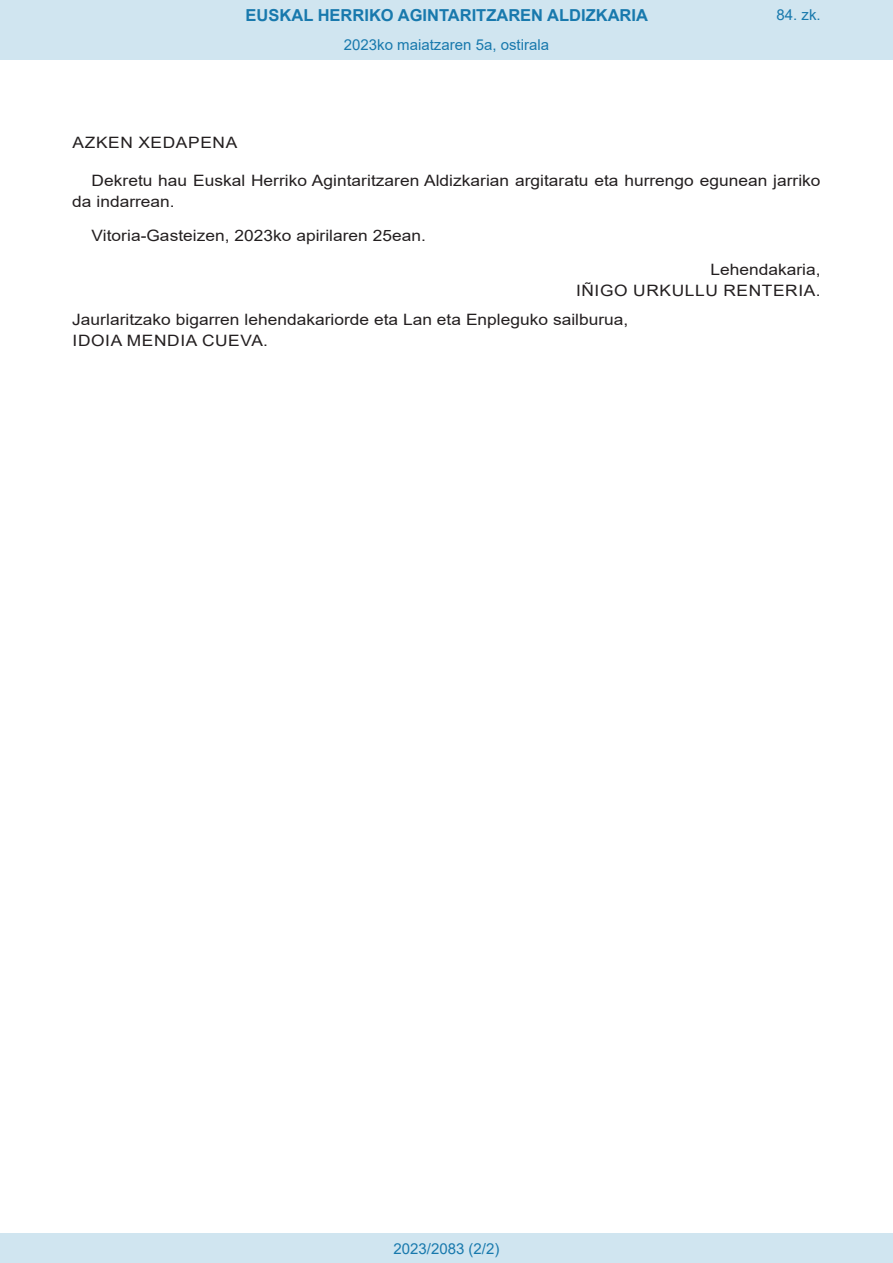
<style>
.page{position:relative;width:893px;height:1263px;background:#fff}
.page>*{position:absolute;margin:0;border:0;box-sizing:border-box;transform-origin:0 0}
.t1{font:700 16.5px "Arial";color:#1879ad}
.BOPVDetalle{font:15.6px/21px "Arial";color:#231f20;scale:1.11 1}
.BOPVFirmaPuesto{font:15.6px "Arial";color:#231f20;scale:1.11 1}
.BOPVFirmaLugFec{font:15.6px "Arial";color:#231f20;scale:1.11 1}
.BOPVNombreLehen2{font:15.6px "Arial";letter-spacing:.035em;color:#231f20;scale:1.11 1}
.BOPVFirmaNombre{font:15.6px "Arial";letter-spacing:.035em;color:#231f20;scale:1.11 1}
.BOPVDisposicion{font:15.6px "Arial";letter-spacing:.035em;color:#231f20;scale:1.11 1}
.BOPVPuestoLehen2{font:15.6px "Arial";color:#231f20;scale:1.11 1}
.Paginacion_Centro{font:15px "Arial";color:#1879ad}
</style>
<div class="page">
<div style="left:0;top:0;width:893px;height:60px;background:#d0e5f0"></div>
<div style="left:0;top:1233px;width:893px;height:30px;background:#d0e5f0"></div>
<p class="t1" style="left:246px;top:3px;width:404px">EUSKAL HERRIKO AGINTARITZAREN ALDIZKARIA</p>
<p class="Paginacion_Centro" style="left:344px;top:35px;width:207px">2023ko maiatzaren 5a, ostirala</p>
<p class="Paginacion_Centro" style="left:776px;top:5px;width:46px">84. zk.</p>
<p class="BOPVDisposicion" style="left:73px;top:132px;width:150px">AZKEN XEDAPENA</p>
<p class="BOPVDetalle" style="left:72px;top:170px;width:676px;text-indent:19px">Dekretu hau Euskal Herriko Agintaritzaren Aldizkarian argitaratu eta hurrengo egunean jarriko da indarrean.</p>
<p class="BOPVFirmaLugFec" style="left:92px;top:225px;width:303px">Vitoria-Gasteizen, 2023ko apirilaren 25ean.</p>
<p class="BOPVPuestoLehen2" style="left:710px;top:258px;width:101px">Lehendakaria,</p>
<p class="BOPVNombreLehen2" style="left:576px;top:279px;width:222px">IÑIGO URKULLU RENTERIA.</p>
<p class="BOPVFirmaPuesto" style="left:72px;top:309px;width:503px">Jaurlaritzako bigarren lehendakariorde eta Lan eta Enpleguko sailburua,</p>
<p class="BOPVFirmaNombre" style="left:73px;top:330px;width:178px">IDOIA MENDIA CUEVA.</p>
<p class="Paginacion_Centro" style="left:393px;top:1238px;width:107px">2023/2083 (2/2)</p>
</div>
